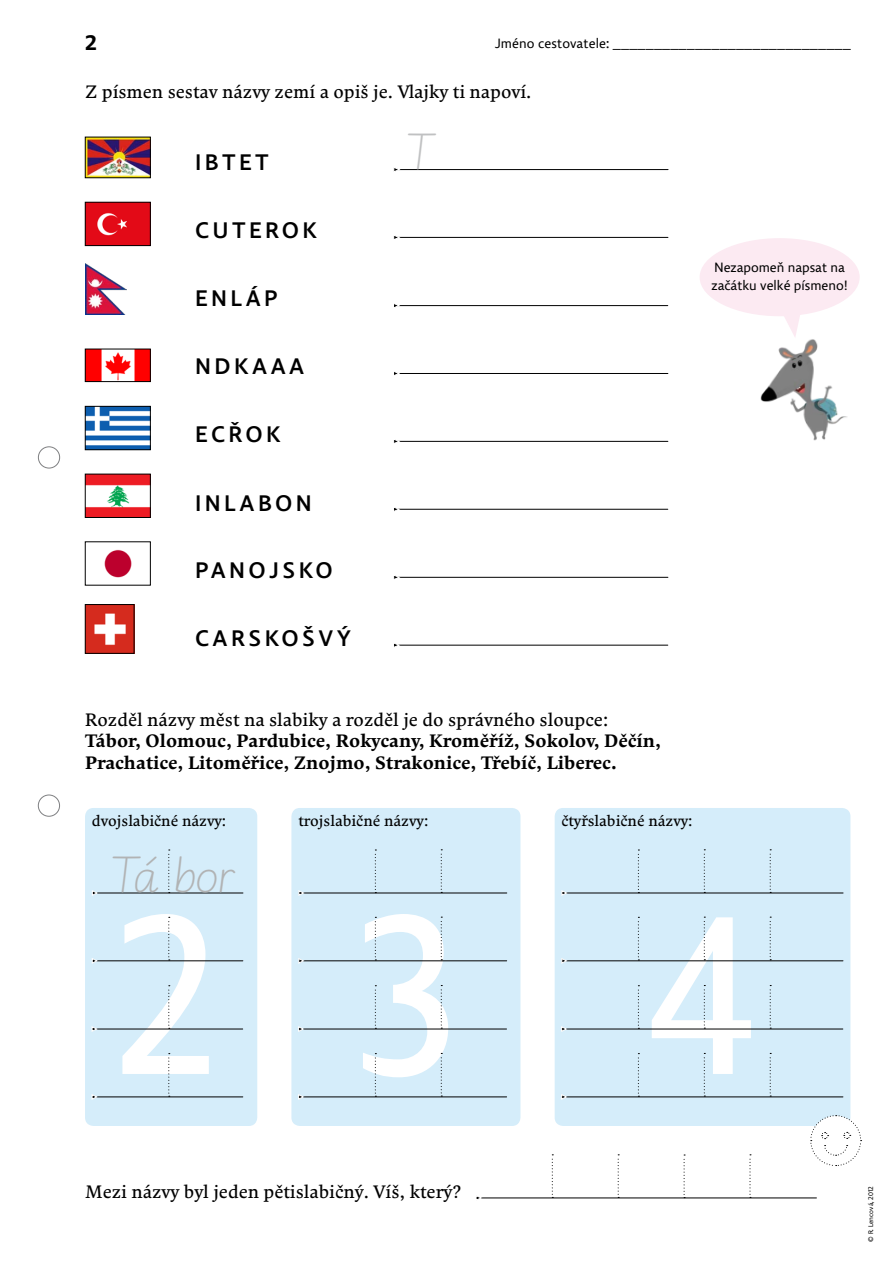
<style>
.page{position:relative;width:893px;height:1263px;background:#fff}
.page>*{position:absolute;margin:0;border:0;box-sizing:border-box;transform-origin:0 0}
.t1{font:225px "Comenia Sans Cond";color:#fff}
.t2{font:italic 49.5px "Comenia Scriptuni";color:#b1b3b4}
.t3{font:italic 49.5px "Comenia Scriptuni";color:#c0c1c2}
.t4{font:500 22.5px "Comenia Sans";letter-spacing:.18em;color:#000}
.t5{font:700 21px "Comenia Sans";color:#000}
.t6{font:18px "Comenia Serif Pro";color:#000}
.t7{font:700 18px/21.6px "Comenia Serif Pro";color:#000}
.t8{font:15px "Comenia Serif Pro";color:#000}
.t9{font:13.5px/18px "Comenia Sans";color:#000}
.t10{font:6.75px "Comenia Sans";letter-spacing:.01em;color:#000}
</style>
<div class="page">
<div style="left:38px;top:795px;width:22px;height:21px;border:1px solid #7e7f81;border-radius:50%"></div>
<div style="left:38px;top:446px;width:22px;height:22px;border:1px solid #7e7f81;border-radius:50%"></div>
<div style="left:700px;top:238px;width:160px;height:78px;background:#fceaf2;border-radius:50%"></div>
<svg style="left:784px;top:315px;width:16px;height:20px"></svg>
<img style="left:760px;top:335px;width:87px;height:106px">
<hr style="left:397px;top:169px;width:271px;height:1px;background:#000">
<svg style="left:393px;top:168px;width:7px;height:4px"></svg>
<hr style="left:397px;top:237px;width:271px;height:1px;background:#000">
<svg style="left:393px;top:236px;width:7px;height:3px"></svg>
<hr style="left:397px;top:305px;width:271px;height:1px;background:#000">
<svg style="left:394px;top:303px;width:6px;height:4px"></svg>
<hr style="left:397px;top:441px;width:271px;height:1px;background:#000">
<svg style="left:393px;top:439px;width:7px;height:4px"></svg>
<hr style="left:397px;top:373px;width:271px;height:1px;background:#000">
<svg style="left:394px;top:372px;width:6px;height:4px"></svg>
<hr style="left:397px;top:509px;width:271px;height:1px;background:#000">
<svg style="left:394px;top:507px;width:6px;height:5px"></svg>
<hr style="left:397px;top:577px;width:271px;height:1px;background:#000">
<svg style="left:393px;top:575px;width:7px;height:4px"></svg>
<hr style="left:397px;top:645px;width:271px;height:1px;background:#000">
<svg style="left:394px;top:643px;width:6px;height:4px"></svg>
<img style="left:87px;top:606px;width:45px;height:46px">
<div style="left:85px;top:604px;width:49px;height:50px;border:1px solid #000"></div>
<img style="left:87px;top:139px;width:62px;height:37px">
<div style="left:85px;top:137px;width:66px;height:41px;border:1px solid #000"></div>
<img style="left:87px;top:351px;width:62px;height:29px">
<div style="left:85px;top:349px;width:66px;height:33px;border:1px solid #000"></div>
<img style="left:87px;top:408px;width:62px;height:40px">
<div style="left:85px;top:406px;width:66px;height:44px;border:1px solid #000"></div>
<img style="left:104px;top:549px;width:28px;height:29px">
<img style="left:87px;top:476px;width:62px;height:40px">
<div style="left:85px;top:474px;width:66px;height:44px;border:1px solid #000"></div>
<img style="left:85px;top:264px;width:42px;height:50px">
<img style="left:87px;top:204px;width:62px;height:40px">
<div style="left:85px;top:202px;width:66px;height:44px;border:1px solid #000"></div>
<div style="left:85px;top:808px;width:172px;height:318px;background:#d5edfa;border-radius:9px"></div>
<hr style="left:95px;top:892px;width:148px;height:1px;background:#000">
<svg style="left:92px;top:890px;width:6px;height:6px"></svg>
<hr style="left:95px;top:960px;width:148px;height:1px;background:#000">
<svg style="left:92px;top:958px;width:5px;height:6px"></svg>
<hr style="left:95px;top:1028px;width:148px;height:1px;background:#000">
<svg style="left:92px;top:1026px;width:5px;height:6px"></svg>
<hr style="left:95px;top:1096px;width:148px;height:1px;background:#000">
<svg style="left:92px;top:1094px;width:5px;height:6px"></svg>
<svg style="left:168px;top:849px;width:2px;height:44px"></svg>
<svg style="left:168px;top:917px;width:2px;height:43px"></svg>
<svg style="left:168px;top:985px;width:2px;height:44px"></svg>
<svg style="left:168px;top:1053px;width:2px;height:44px"></svg>
<div style="left:291px;top:808px;width:229px;height:318px;background:#d5edfa;border-radius:9px"></div>
<hr style="left:301px;top:892px;width:206px;height:1px;background:#000">
<svg style="left:298px;top:890px;width:6px;height:6px"></svg>
<hr style="left:301px;top:960px;width:206px;height:1px;background:#000">
<svg style="left:298px;top:958px;width:6px;height:6px"></svg>
<hr style="left:301px;top:1028px;width:205px;height:1px;background:#000">
<svg style="left:298px;top:1026px;width:6px;height:6px"></svg>
<hr style="left:301px;top:1096px;width:206px;height:1px;background:#000">
<svg style="left:298px;top:1094px;width:6px;height:6px"></svg>
<svg style="left:375px;top:849px;width:1px;height:44px"></svg>
<svg style="left:441px;top:849px;width:1px;height:43px"></svg>
<svg style="left:375px;top:917px;width:1px;height:43px"></svg>
<svg style="left:441px;top:917px;width:1px;height:43px"></svg>
<svg style="left:375px;top:985px;width:1px;height:44px"></svg>
<svg style="left:441px;top:985px;width:1px;height:44px"></svg>
<svg style="left:375px;top:1053px;width:1px;height:44px"></svg>
<svg style="left:441px;top:1053px;width:1px;height:43px"></svg>
<div style="left:555px;top:808px;width:295px;height:318px;background:#d5edfa;border-radius:9px"></div>
<hr style="left:564px;top:892px;width:279px;height:1px;background:#000">
<svg style="left:561px;top:890px;width:6px;height:6px"></svg>
<hr style="left:564px;top:960px;width:279px;height:1px;background:#000">
<svg style="left:561px;top:958px;width:6px;height:6px"></svg>
<hr style="left:564px;top:1028px;width:279px;height:1px;background:#000">
<svg style="left:561px;top:1026px;width:6px;height:6px"></svg>
<hr style="left:564px;top:1096px;width:279px;height:1px;background:#000">
<svg style="left:561px;top:1094px;width:6px;height:6px"></svg>
<svg style="left:638px;top:849px;width:1px;height:44px"></svg>
<svg style="left:704px;top:849px;width:1px;height:43px"></svg>
<svg style="left:770px;top:849px;width:1px;height:43px"></svg>
<svg style="left:638px;top:917px;width:1px;height:43px"></svg>
<svg style="left:704px;top:917px;width:1px;height:43px"></svg>
<svg style="left:770px;top:917px;width:1px;height:43px"></svg>
<svg style="left:638px;top:985px;width:1px;height:44px"></svg>
<svg style="left:704px;top:985px;width:1px;height:44px"></svg>
<svg style="left:770px;top:985px;width:1px;height:44px"></svg>
<svg style="left:638px;top:1053px;width:1px;height:44px"></svg>
<svg style="left:704px;top:1053px;width:1px;height:43px"></svg>
<svg style="left:770px;top:1053px;width:1px;height:43px"></svg>
<hr style="left:479px;top:1197px;width:337px;height:1px;background:#000">
<svg style="left:476px;top:1196px;width:6px;height:4px"></svg>
<svg style="left:552px;top:1154px;width:1px;height:43px"></svg>
<svg style="left:618px;top:1154px;width:1px;height:43px"></svg>
<svg style="left:684px;top:1154px;width:1px;height:44px"></svg>
<svg style="left:749px;top:1154px;width:2px;height:44px"></svg>
<svg style="left:810px;top:1115px;width:52px;height:51px"></svg>
<p class="t5" style="left:85px;top:29px;width:13px">2</p>
<p class="t9" style="left:495px;top:35px;width:357px">Jméno cestovatele: _____________________________</p>
<p class="t6" style="left:85px;top:79px;width:448px">Z písmen sestav názvy zemí a opiš je. Vlajky ti napoví.</p>
<p class="t4" style="left:196px;top:148px;width:74px">IBTET</p>
<p class="t4" style="left:196px;top:216px;width:123px">CUTEROK</p>
<p class="t4" style="left:196px;top:284px;width:83px">ENLÁP</p>
<p class="t4" style="left:196px;top:352px;width:110px">NDKAAA</p>
<p class="t4" style="left:196px;top:419px;width:86px">ECŘOK</p>
<p class="t4" style="left:196px;top:489px;width:117px">INLABON</p>
<p class="t4" style="left:196px;top:555px;width:138px">PANOJSKO</p>
<p class="t4" style="left:196px;top:623px;width:157px">CARSKOŠVÝ</p>
<h2 class="t3" style="left:406px;top:120px;width:31px">T</h2>
<p class="t9" style="left:711px;top:259px;width:138px">Nezapomeň napsat na začátku velké písmeno!</p>
<p class="t6" style="left:85px;top:707px;width:525px">Rozděl názvy měst na slabiky a rozděl je do správného sloupce:</p>
<p class="t7" style="left:85px;top:730px;width:578px">Tábor, Olomouc, Pardubice, Rokycany, Kroměříž, Sokolov, Děčín,<br>Prachatice, Litoměřice, Znojmo, Strakonice, Třebíč, Liberec.</p>
<p class="t8" style="left:92px;top:810px;width:136px">dvojslabičné názvy:</p>
<h2 class="t2" style="left:111px;top:843px;width:125px">Tá bor</h2>
<p class="t8" style="left:298px;top:810px;width:132px">trojslabičné názvy:</p>
<p class="t8" style="left:561px;top:810px;width:133px">čtyřslabičné názvy:</p>
<h1 class="t1" style="left:115px;top:852px;width:105px">2</h1>
<h1 class="t1" style="left:359px;top:852px;width:94px">3</h1>
<h1 class="t1" style="left:650px;top:852px;width:107px">4</h1>
<p class="t6" style="left:85px;top:1178px;width:378px">Mezi názvy byl jeden pětislabičný. Víš, který?</p>
<p class="t10" style="left:866px;top:1242px;width:57px;rotate:-90deg">© R. Lencová, 2012</p>
</div>
